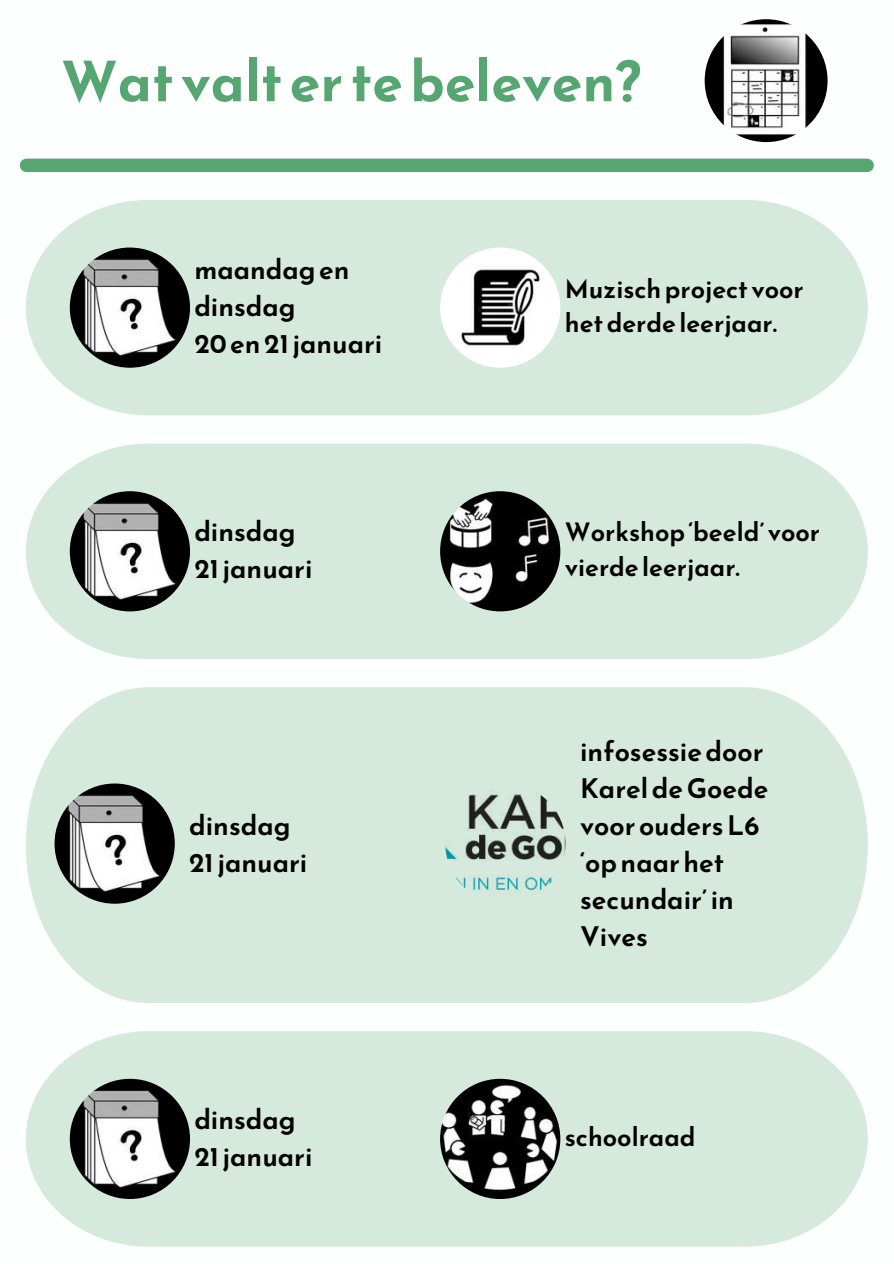
<style>
.page{position:relative;width:894px;height:1264px;background:#fff}
.page>*{position:absolute;margin:0;border:0;box-sizing:border-box;transform-origin:0 0}
.t1{font:700 55.5px "Reem Kufi";color:#56a672}
.t2{font:600 27px/37.2px "Reem Kufi";color:#000}
.t3{font:600 25.5px/34.8px "Reem Kufi";color:#000}
</style>
<div class="page">
<svg style="left:26px;top:443px;width:841px;height:216px;background:#d8eadf"></svg>
<img style="left:70px;top:491px;width:120px;height:120px;border-radius:50%">
<img style="left:440px;top:491px;width:120px;height:120px;border-radius:50%">
<svg style="left:26px;top:200px;width:841px;height:215px;background:#d8eadf"></svg>
<img style="left:70px;top:247px;width:120px;height:121px;border-radius:50%">
<img style="left:440px;top:247px;width:120px;height:121px;border-radius:50%">
<div style="left:27px;top:159px;width:839px;height:13px;background:#56a672"></div>
<img style="left:704px;top:19px;width:123px;height:123px;border-radius:50%">
<div style="left:26px;top:687px;width:841px;height:316px;background:#d6e9dd"></div>
<img style="left:55px;top:783px;width:120px;height:120px;border-radius:50%">
<img style="left:445px;top:783px;width:120px;height:120px;border-radius:50%">
<svg style="left:26px;top:1031px;width:841px;height:215px;background:#d8eadf"></svg>
<img style="left:70px;top:1078px;width:120px;height:120px;border-radius:50%">
<img style="left:440px;top:1078px;width:120px;height:120px;border-radius:50%">
<h1 class="t1" style="left:61px;top:35px;width:581px">Wat valt er te beleven?</h1>
<p class="t2" style="left:194px;top:250px;width:189px">maandag en dinsdag<br>20 en 21 januari</p>
<p class="t2" style="left:194px;top:512px;width:120px">dinsdag<br>21 januari</p>
<p class="t2" style="left:189px;top:805px;width:120px">dinsdag<br>21 januari</p>
<p class="t2" style="left:194px;top:1099px;width:120px">dinsdag<br>21 januari</p>
<p class="t3" style="left:564px;top:270px;width:240px">Muzisch project voor het derde leerjaar.</p>
<p class="t3" style="left:564px;top:513px;width:256px">Workshop 8beeld9 voor vierde leerjaar.</p>
<p class="t2" style="left:580px;top:731px;width:190px">infosessie door<br>Karel de Goede voor ouders L6<br>8op naar het secundair9 in<br>Vives</p>
<p class="t3" style="left:564px;top:1118px;width:132px">schoolraad</p>
</div>
